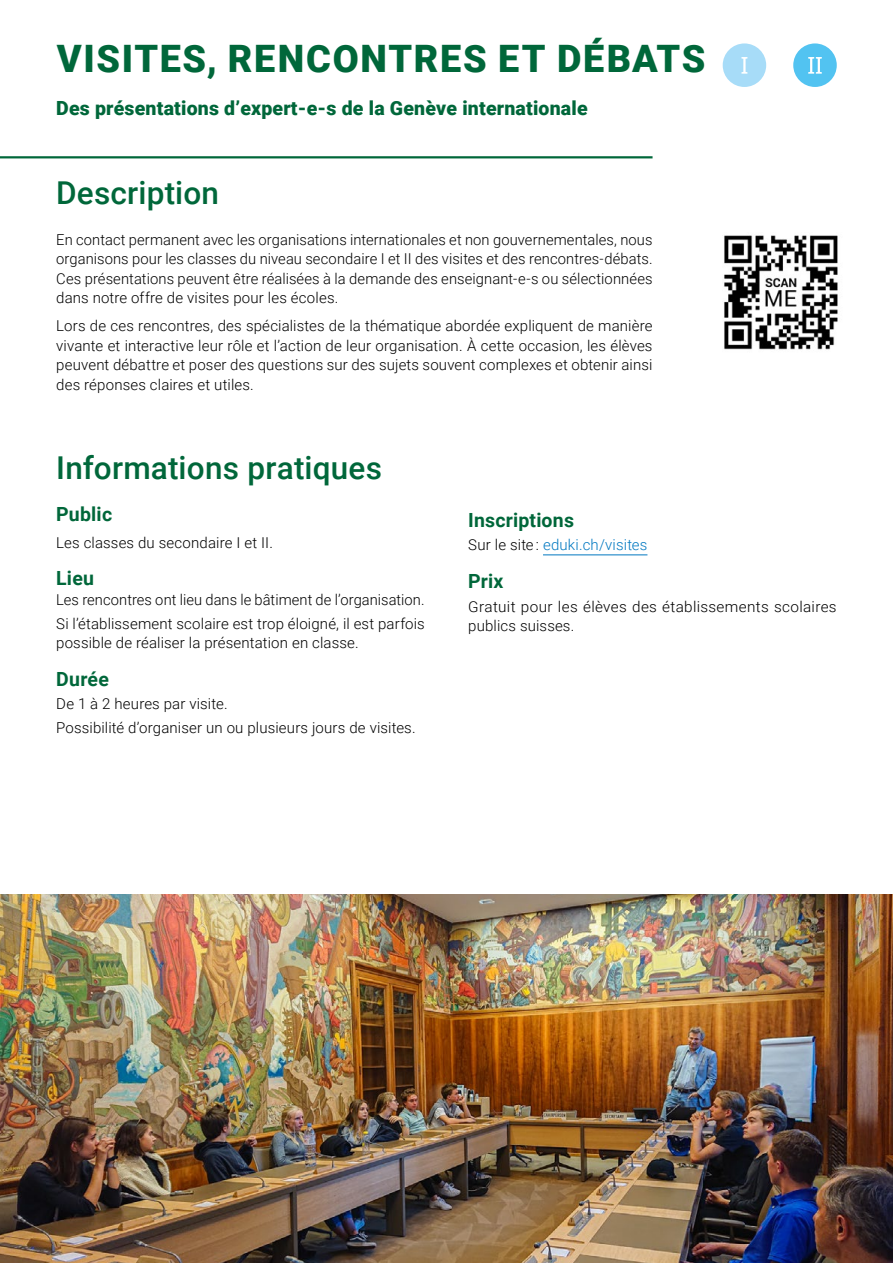
<style>
.page{position:relative;width:893px;height:1263px;background:#fff}
.page>*{position:absolute;margin:0;border:0;box-sizing:border-box;transform-origin:0 0}
.t1{font:900 37.8px "Roboto";letter-spacing:.045em;color:#00673a}
.t2{font:500 31.5px "Roboto";letter-spacing:.005em;color:#00673a}
.t3{font:900 19.5px "Roboto";letter-spacing:.01em;color:#00673a}
.t4{font:700 19.5px "Roboto";letter-spacing:.01em;color:#00673a}
.t5{font:300 15px/19.5px "Roboto";letter-spacing:.01em;color:#000}
.t6{font:300 15px "Roboto";letter-spacing:.01em;color:#0078c1}
.s1{color:#000}
</style>
<div class="page">
<hr style="left:0;top:156px;width:652px;height:2px;background:#00673a">
<div style="left:793px;top:43px;width:44px;height:44px;background:#52c3f1;border-radius:50%"></div>
<svg style="left:808px;top:57px;width:14px;height:17px"></svg>
<div style="left:723px;top:43px;width:43px;height:44px;background:#a7dcf8;border-radius:50%"></div>
<svg style="left:741px;top:57px;width:6px;height:17px"></svg>
<img style="left:724px;top:235px;width:114px;height:115px">
<img style="left:0;top:894px;width:893px;height:369px">
<hr style="left:543px;top:554px;width:104px;height:1px;background:#0078c1">
<h1 class="t1" style="left:57px;top:32px;width:650px">VISITES, RENCONTRES ET DÉBATS</h1>
<h3 class="t3" style="left:56px;top:95px;width:533px">Des présentations d’expert-e-s de la Genève internationale</h3>
<h2 class="t2" style="left:56px;top:171px;width:164px">Description</h2>
<p class="t5" style="left:56px;top:229px;width:598px;text-align:justify">En contact permanent avec les organisations internationales et non gouvernementales, nous organisons pour les classes du niveau secondaire I et II des visites et des rencontres-débats.<br>Ces présentations peuvent être réalisées à la demande des enseignant-e-s ou sélectionnées dans notre offre de visites pour les écoles.</p>
<p class="t5" style="left:56px;top:315px;width:598px;text-align:justify">Lors de ces rencontres, des spécialistes de la thématique abordée expliquent de manière vivante et interactive leur rôle et l’action de leur organisation. À cette occasion, les élèves peuvent débattre et poser des questions sur des sujets souvent complexes et obtenir ainsi des réponses claires et utiles.</p>
<h2 class="t2" style="left:56px;top:446px;width:327px">Informations pratiques</h2>
<h3 class="t4" style="left:56px;top:500px;width:57px">Public</h3>
<p class="t5" style="left:56px;top:532px;width:218px">Les classes du secondaire I et II.</p>
<h3 class="t4" style="left:56px;top:565px;width:39px">Lieu</h3>
<p class="t5" style="left:56px;top:587px;width:370px;line-height:23.7px">Les rencontres ont lieu dans le bâtiment de l’organisation.<br>Si l’établissement scolaire est trop éloigné, il est parfois</p>
<p class="t5" style="left:56px;top:632px;width:304px">possible de réaliser la présentation en classe.</p>
<h3 class="t4" style="left:56px;top:665px;width:54px">Durée</h3>
<p class="t5" style="left:56px;top:692px;width:361px;line-height:23.7px">De 1 à 2 heures par visite.<br>Possibilité d’organiser un ou plusieurs jours de visites.</p>
<h3 class="t4" style="left:468px;top:506px;width:107px">Inscriptions</h3>
<p class="t6" style="left:468px;top:534px;width:181px"><span class="s1">Sur le site :</span> eduki.ch/visites</p>
<h3 class="t4" style="left:468px;top:567px;width:37px">Prix</h3>
<p class="t5" style="left:468px;top:596px;width:370px">Gratuit pour les élèves des établissements scolaires publics suisses.</p>
</div>
